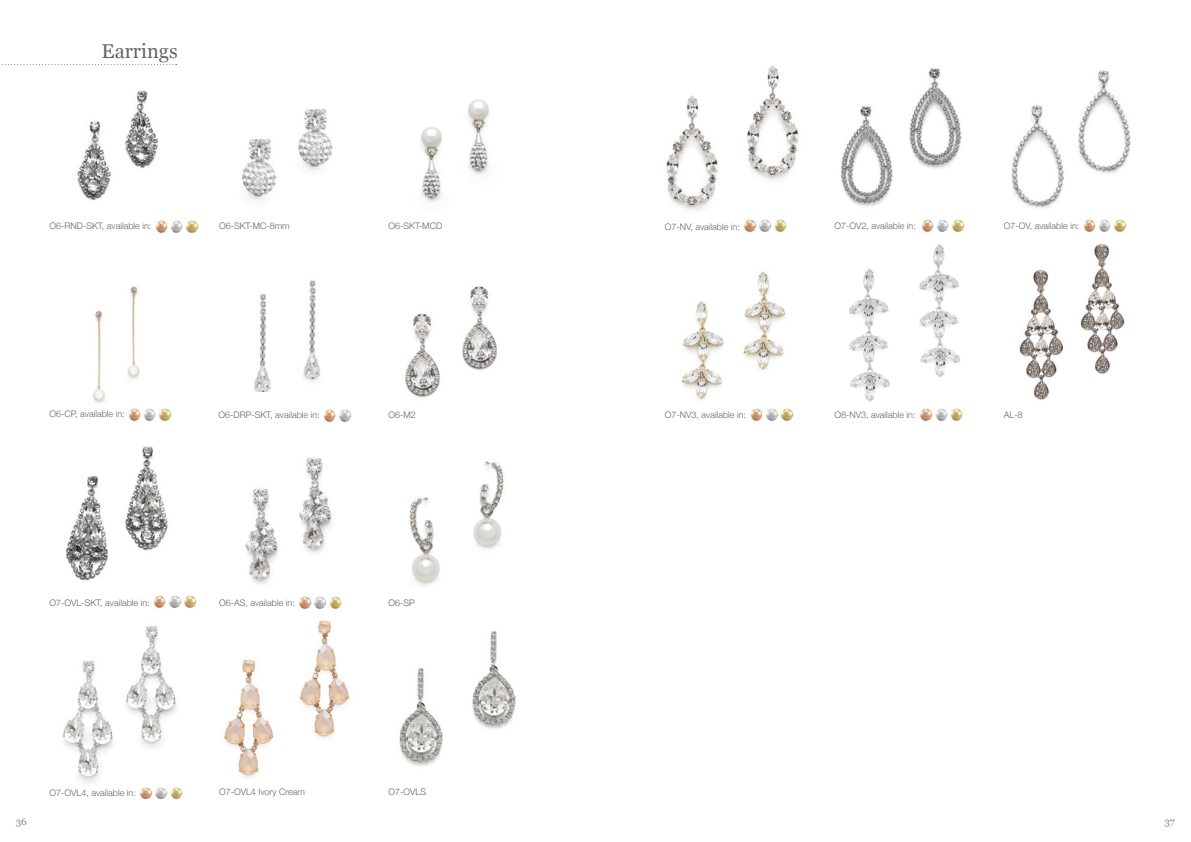
<style>
.page{position:relative;width:1191px;height:842px;background:#fff}
.page>*{position:absolute;margin:0;border:0;box-sizing:border-box;transform-origin:0 0}
.t1{font:20px "Georgia";color:#646568}
.t2{font:10px "Georgia";color:#8b8a85}
.t3{font:300 9px "Helvetica Neue";color:#646568}
</style>
<div class="page">
<svg style="left:1px;top:64px;width:176px;height:1px"></svg>
<img style="left:666px;top:65px;width:133px;height:155px">
<img style="left:399px;top:461px;width:117px;height:305px">
<img style="left:66px;top:446px;width:127px;height:163px">
<img style="left:62px;top:625px;width:114px;height:170px">
<img style="left:840px;top:68px;width:122px;height:152px">
<img style="left:77px;top:90px;width:117px;height:131px">
<img style="left:241px;top:108px;width:92px;height:93px">
<img style="left:421px;top:99px;width:69px;height:103px">
<img style="left:1011px;top:70px;width:120px;height:150px">
<img style="left:223px;top:457px;width:127px;height:322px">
<img style="left:1019px;top:244px;width:106px;height:156px">
<img style="left:849px;top:232px;width:112px;height:184px">
<img style="left:681px;top:271px;width:113px;height:146px">
<svg style="left:155px;top:221px;width:43px;height:12px"></svg>
<svg style="left:1083px;top:220px;width:43px;height:12px"></svg>
<svg style="left:140px;top:787px;width:43px;height:12px"></svg>
<svg style="left:743px;top:220px;width:43px;height:12px"></svg>
<svg style="left:921px;top:220px;width:43px;height:12px"></svg>
<svg style="left:153px;top:596px;width:43px;height:12px"></svg>
<img style="left:254px;top:280px;width:66px;height:111px">
<img style="left:405px;top:286px;width:92px;height:111px">
<svg style="left:128px;top:409px;width:43px;height:12px"></svg>
<svg style="left:323px;top:410px;width:28px;height:12px"></svg>
<img style="left:92px;top:286px;width:48px;height:117px">
<svg style="left:299px;top:597px;width:42px;height:12px"></svg>
<svg style="left:750px;top:409px;width:43px;height:12px"></svg>
<svg style="left:920px;top:409px;width:43px;height:12px"></svg>
<h1 class="t1" style="left:102px;top:36px;width:78px">Earrings</h1>
<p class="t3" style="left:50px;top:218px;width:103px">O6-RND-SKT, available in:</p>
<p class="t3" style="left:219px;top:218px;width:72px">O6-SKT-MC-8mm</p>
<p class="t3" style="left:388px;top:218px;width:55px">O6-SKT-MCD</p>
<p class="t3" style="left:834px;top:218px;width:83px">O7-OV2, available in:</p>
<p class="t3" style="left:1004px;top:218px;width:77px">O7-OV, available in:</p>
<p class="t3" style="left:665px;top:219px;width:77px">O7-NV, available in:</p>
<p class="t3" style="left:50px;top:407px;width:77px">O6-CP, available in:</p>
<p class="t3" style="left:218px;top:408px;width:103px">O6-DRP-SKT, available in:</p>
<p class="t3" style="left:388px;top:408px;width:29px">O6-M2</p>
<p class="t3" style="left:50px;top:596px;width:102px">O7-OVL-SKT, available in:</p>
<p class="t3" style="left:388px;top:595px;width:28px">O6-SP</p>
<p class="t3" style="left:219px;top:595px;width:77px">O6-AS, available in:</p>
<p class="t3" style="left:50px;top:785px;width:88px">O7-OVL4, available in:</p>
<p class="t3" style="left:219px;top:784px;width:87px">O7-OVL4 Ivory Cream</p>
<p class="t3" style="left:388px;top:784px;width:39px">O7-OVLS</p>
<p class="t3" style="left:665px;top:408px;width:83px">O7-NV3, available in:</p>
<p class="t3" style="left:834px;top:408px;width:83px">O8-NV3, available in:</p>
<p class="t3" style="left:1004px;top:408px;width:20px">AL-8</p>
<p class="t2" style="left:16px;top:814px;width:13px">36</p>
<p class="t2" style="left:1164px;top:814px;width:12px">37</p>
</div>
